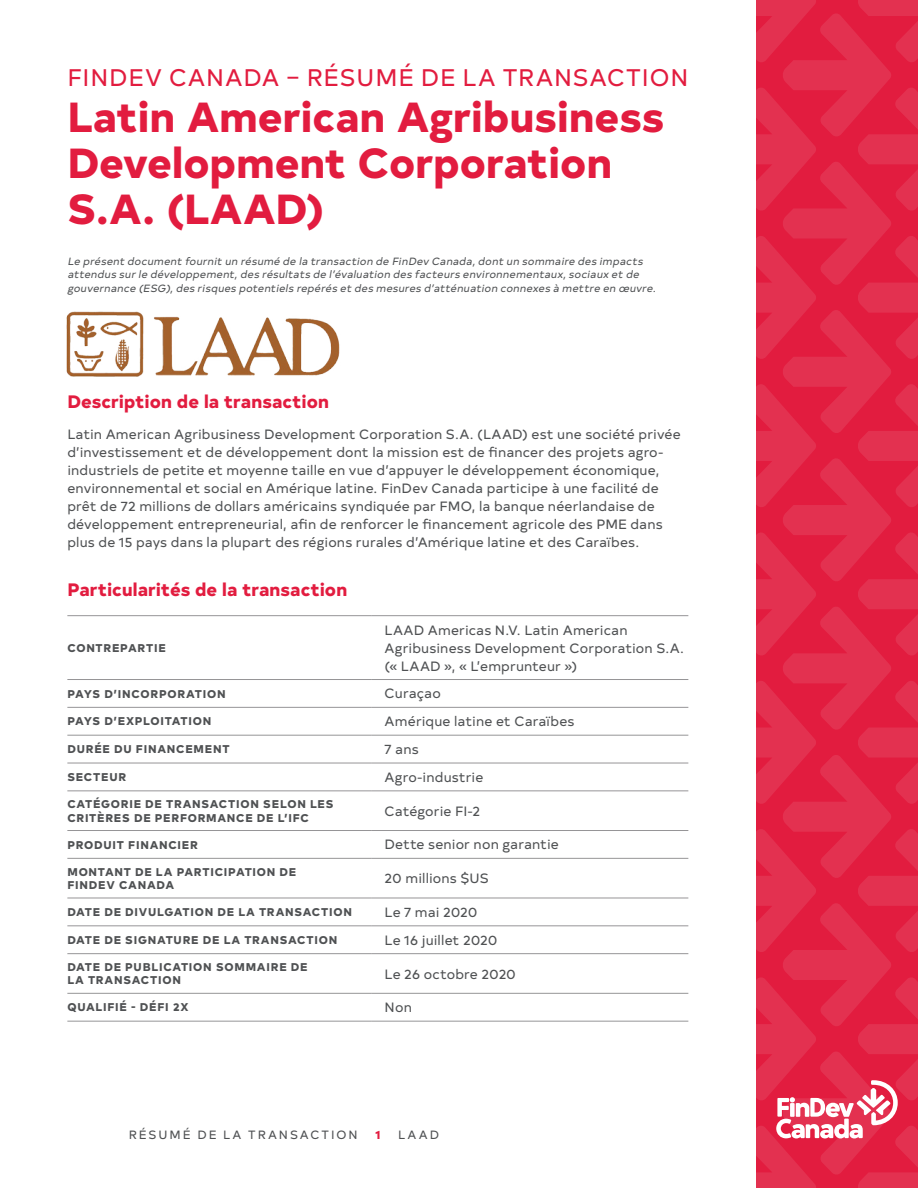
<style>
.page{position:relative;width:918px;height:1188px;background:#fff}
.page>*{position:absolute;margin:0;border:0;box-sizing:border-box;transform-origin:0 0}
.t1{font:800 42px/46.2px "Typold";color:#e21c3f}
.H1_-_Accent{font:24px "Typold";letter-spacing:.04em;color:#e21c3f}
.t2{font:800 18px "Typold";letter-spacing:.005em;color:#e21c3f}
.Body_copy{font:13.5px/18px "Typold";letter-spacing:.01em;color:#4f5153}
.t3{font:12px "Typold";letter-spacing:.165em;color:#4f5153}
.t4{font:800 12px "Typold";color:#e21c3f}
.Table_-_Category{font:800 11.25px/13.5px "Typold";letter-spacing:.07em;color:#4f5153}
.Intro_paragraph{font:italic 10.5px/13.5px "Typold";color:#4f5153}
</style>
<div class="page">
<svg style="left:756px;top:0;width:162px;height:1188px;background:#e2294a"></svg>
<hr style="left:67px;top:615px;width:304px;height:1px;background:#969597">
<hr style="left:371px;top:615px;width:317px;height:1px;background:#969597">
<hr style="left:67px;top:679px;width:304px;height:1px;background:#969597">
<hr style="left:371px;top:679px;width:317px;height:1px;background:#969597">
<hr style="left:67px;top:707px;width:304px;height:1px;background:#969597">
<hr style="left:371px;top:707px;width:317px;height:1px;background:#969597">
<hr style="left:67px;top:735px;width:304px;height:1px;background:#969597">
<hr style="left:371px;top:735px;width:317px;height:1px;background:#969597">
<hr style="left:67px;top:763px;width:304px;height:1px;background:#969597">
<hr style="left:371px;top:763px;width:317px;height:1px;background:#969597">
<hr style="left:67px;top:790px;width:304px;height:1px;background:#969597">
<hr style="left:371px;top:790px;width:317px;height:1px;background:#969597">
<hr style="left:67px;top:830px;width:304px;height:1px;background:#969597">
<hr style="left:371px;top:830px;width:317px;height:1px;background:#969597">
<hr style="left:67px;top:858px;width:304px;height:1px;background:#969597">
<hr style="left:371px;top:858px;width:317px;height:1px;background:#969597">
<hr style="left:67px;top:898px;width:304px;height:1px;background:#969597">
<hr style="left:371px;top:898px;width:317px;height:1px;background:#969597">
<hr style="left:67px;top:925px;width:304px;height:1px;background:#969597">
<hr style="left:371px;top:925px;width:317px;height:1px;background:#969597">
<hr style="left:67px;top:953px;width:304px;height:1px;background:#969597">
<hr style="left:371px;top:953px;width:317px;height:1px;background:#969597">
<hr style="left:67px;top:993px;width:304px;height:1px;background:#969597">
<hr style="left:371px;top:993px;width:317px;height:1px;background:#969597">
<hr style="left:67px;top:1021px;width:304px;height:1px;background:#969597">
<hr style="left:371px;top:1021px;width:317px;height:1px;background:#969597">
<img style="left:66px;top:311px;width:274px;height:66px">
<p class="H1_-_Accent" style="left:67px;top:58px;width:622px">FINDEV CANADA – RÉSUMÉ DE LA TRANSACTION</p>
<h1 class="t1" style="left:67px;top:89px;width:598px">Latin American Agribusiness<br>Development Corporation<br>S.A. (LAAD)</h1>
<p class="Intro_paragraph" style="left:67px;top:253px;width:592px">Le présent document fournit un résumé de la transaction de FinDev Canada,dont un sommaire des impacts attendus surle développement,des résultats de l’évaluation des facteurs environnementaux,sociaux et de gouvernance (ESG),des risques potentiels repérés et des mesures d’atténuation connexes à mettre en œuvre.</p>
<h2 class="t2" style="left:67px;top:386px;width:263px">Description de la transaction</h2>
<p class="Body_copy" style="left:67px;top:424px;width:615px">Latin American Agribusiness Development Corporation S.A. (LAAD) est une société privée d’investissement et de développement dont la mission est de financer des projets agro&shy;industriels de petite et moyenne taille en vue d’appuyer le développement économique, environnemental et social en Amérique latine. FinDev Canada participe à une facilité de prêt de 72 millions de dollars américains syndiquée par FMO, la banque néerlandaise de développement entrepreneurial, afin de renforcer le financement agricole des PME dans plus de 15 pays dans la plupart des régions rurales d’Amérique latine et des Caraïbes.</p>
<h2 class="t2" style="left:67px;top:574px;width:281px">Particularités de la transaction</h2>
<p class="Table_-_Category" style="left:67px;top:640px;width:100px">CONTREPARTIE</p>
<p class="Body_copy" style="left:385px;top:620px;width:301px">LAAD Americas N.V. Latin American<br>Agribusiness Development Corporation S.A. (« LAAD », « L’emprunteur »)</p>
<p class="Table_-_Category" style="left:67px;top:686px;width:160px">PAYS D’INCORPORATION</p>
<p class="Body_copy" style="left:385px;top:684px;width:58px">Curaçao</p>
<p class="Table_-_Category" style="left:67px;top:713px;width:145px">PAYS D’EXPLOITATION</p>
<p class="Body_copy" style="left:385px;top:711px;width:191px">Amérique latine et Caraïbes</p>
<p class="Table_-_Category" style="left:67px;top:741px;width:164px">DURÉE DU FINANCEMENT</p>
<p class="Body_copy" style="left:385px;top:739px;width:36px">7 ans</p>
<p class="Table_-_Category" style="left:67px;top:769px;width:60px">SECTEUR</p>
<p class="Body_copy" style="left:385px;top:767px;width:100px">Agro-industrie</p>
<p class="Table_-_Category" style="left:67px;top:796px;width:268px">CATÉGORIE DE TRANSACTION SELON LES<br>CRITÈRES DE PERFORMANCE DE L’IFC</p>
<p class="Body_copy" style="left:385px;top:801px;width:97px">Catégorie FI-2</p>
<p class="Table_-_Category" style="left:67px;top:837px;width:132px">PRODUIT FINANCIER</p>
<p class="Body_copy" style="left:385px;top:835px;width:176px">Dette senior non garantie</p>
<p class="Table_-_Category" style="left:67px;top:864px;width:230px">MONTANT DE LA PARTICIPATION DE<br>FINDEV CANADA</p>
<p class="Body_copy" style="left:385px;top:868px;width:106px">20 millions $US</p>
<p class="Table_-_Category" style="left:67px;top:904px;width:286px">DATE DE DIVULGATION DE LA TRANSACTION</p>
<p class="Body_copy" style="left:385px;top:902px;width:95px">Le 7 mai 2020</p>
<p class="Table_-_Category" style="left:67px;top:932px;width:271px">DATE DE SIGNATURE DE LA TRANSACTION</p>
<p class="Body_copy" style="left:385px;top:930px;width:114px">Le 16 juillet 2020</p>
<p class="Table_-_Category" style="left:67px;top:959px;width:242px">DATE DE PUBLICATION SOMMAIRE DE<br>LA TRANSACTION</p>
<p class="Body_copy" style="left:385px;top:964px;width:133px">Le 26 octobre 2020</p>
<p class="Table_-_Category" style="left:67px;top:999px;width:123px">QUALIFIÉ - DÉFI 2X</p>
<p class="Body_copy" style="left:385px;top:997px;width:29px">Non</p>
<p class="t3" style="left:129px;top:1125px;width:231px">RÉSUMÉ DE LA TRANSACTION</p>
<p class="t4" style="left:375px;top:1124px;width:7px">1</p>
<p class="t3" style="left:398px;top:1125px;width:42px">LAAD</p>
</div>
